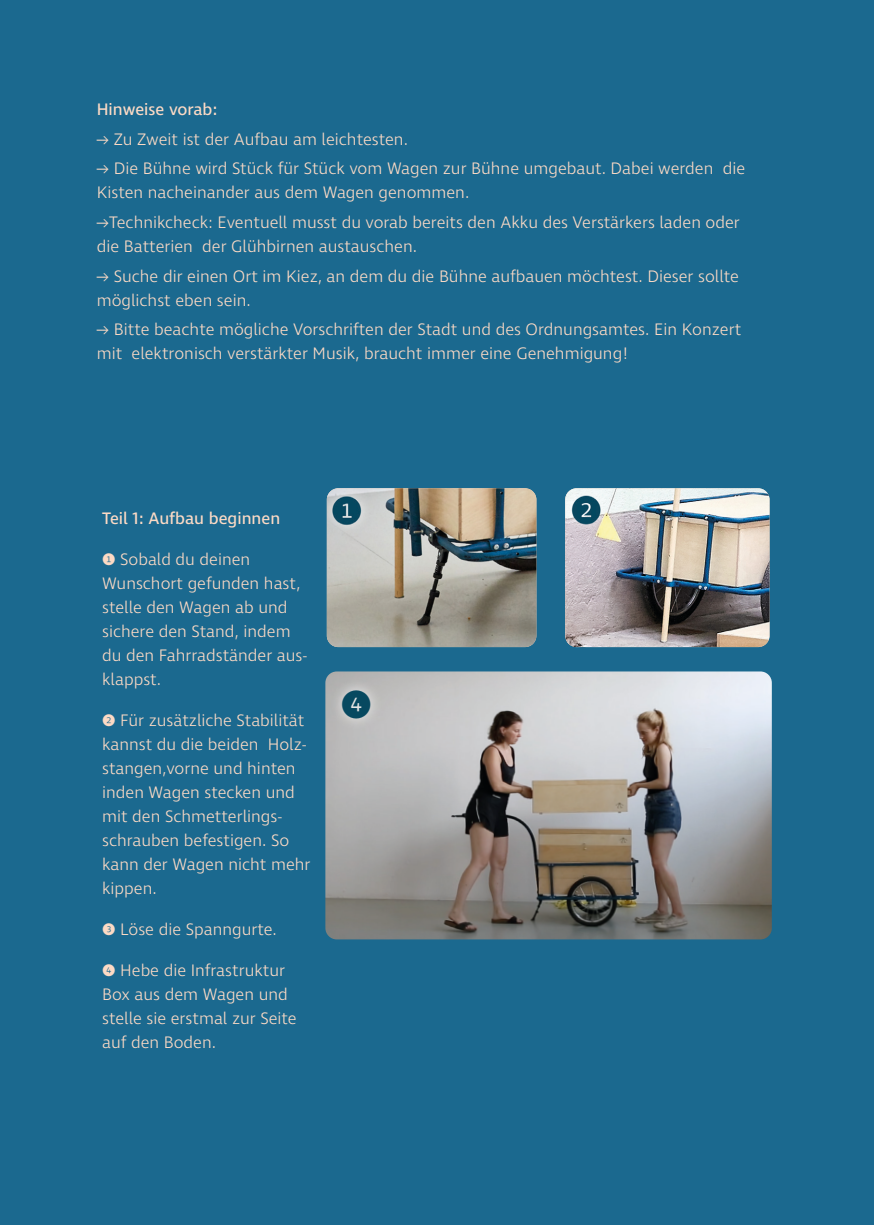
<style>
.page{position:relative;width:874px;height:1225px;background:#fff}
.page>*{position:absolute;margin:0;border:0;box-sizing:border-box;transform-origin:0 0}
.t1{font:300 40px "Ingra";color:#074960}
.t2{font:300 17px/24px "Ingra";color:#fcdac5}
.t3{font:17px "Ingra";color:#fcdac5}
</style>
<div class="page">
<div style="left:0;top:0;width:873px;height:1225px;background:#1b698f"></div>
<img style="left:325px;top:671px;width:446px;height:268px">
<img style="left:326px;top:488px;width:210px;height:159px">
<img style="left:565px;top:488px;width:204px;height:159px">
<div style="left:329px;top:677px;width:54px;height:54px;background:#fff;opacity:.75"></div>
<p class="t3" style="left:97px;top:99px;width:122px">Hinweise vorab:</p>
<p class="t2" style="left:97px;top:128px;width:312px">→ Zu Zweit ist der Aufbau am leichtesten.</p>
<p class="t2" style="left:97px;top:157px;width:649px">→ Die Bühne wird Stück für Stück vom Wagen zur Bühne umgebaut. Dabei werden die<br>Kisten nacheinander aus dem Wagen genommen.</p>
<p class="t2" style="left:97px;top:211px;width:644px">→Technikcheck: Eventuell musst du vorab bereits den Akku des Verstärkers laden oder die Batterien der Glühbirnen austauschen.</p>
<p class="t2" style="left:97px;top:265px;width:643px">→ Suche dir einen Ort im Kiez, an dem du die Bühne aufbauen möchtest. Dieser sollte möglichst eben sein.</p>
<p class="t2" style="left:97px;top:318px;width:645px">→ Bitte beachte mögliche Vorschriften der Stadt und des Ordnungsamtes. Ein Konzert mit elektronisch verstärkter Musik, braucht immer eine Genehmigung!</p>
<p class="t3" style="left:102px;top:507px;width:179px">Teil 1: Aufbau beginnen</p>
<p class="t2" style="left:102px;top:548px;width:206px">❶ Sobald du deinen<br>Wunschort gefunden hast, stelle den Wagen ab und sichere den Stand, indem du den Fahrradständer aus&shy;klappst.</p>
<p class="t2" style="left:102px;top:709px;width:210px">❷ Für zusätzliche Stabilität kannst du die beiden Holz&shy;stangen,vorne und hinten inden Wagen stecken und mit den Schmetterlings&shy;schrauben befestigen. So kann der Wagen nicht mehr kippen.</p>
<p class="t2" style="left:102px;top:918px;width:176px">❸ Löse die Spanngurte.</p>
<p class="t2" style="left:102px;top:959px;width:196px">❹ Hebe die Infrastruktur<br>Box aus dem Wagen und stelle sie erstmal zur Seite auf den Boden.</p>
<p class="t1" style="left:340px;top:680px;width:33px">❹</p>
</div>
